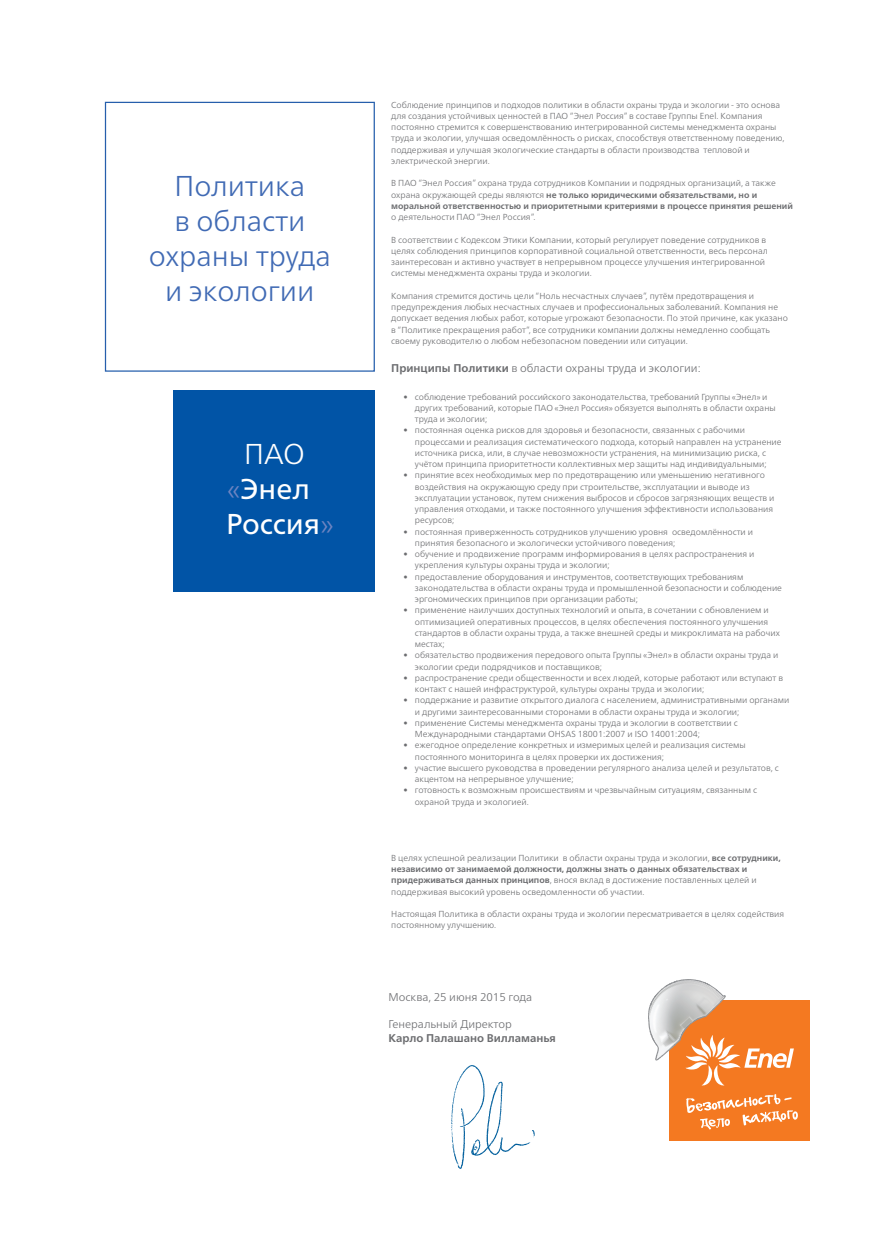
<style>
.page{position:relative;width:895px;height:1258px;background:#fff}
.page>*{position:absolute;margin:0;border:0;box-sizing:border-box;transform-origin:0 0}
.t1{font:300 28.75px/35px "Frutiger Neue LTCYR";color:#406ab4;text-align:center}
.t2{font:28.75px/35px "Frutiger Neue LTCYR";color:#fff}
.t3{font:300 11.25px "Frutiger Neue LTCYR";color:#6c6d70}
.t4{font:700 11.25px "Frutiger Neue LTCYR";color:#6c6d70}
.t5{font:300 8.75px/11.2px "Frutiger Neue LTCYR";color:#6c6d70}
.t6{font:700 8.75px/11.2px "Frutiger Neue LTCYR";color:#6c6d70}
.s1{font-weight:300}
.s2{font-weight:300;color:#6e84c1}
.s3{font-weight:700}
</style>
<div class="page">
<img style="left:451px;top:1065px;width:84px;height:104px">
<div style="left:669px;top:1000px;width:141px;height:140px;background:#f47921"></div>
<svg style="left:648px;top:979px;width:146px;height:107px"></svg>
<svg style="left:686px;top:1094px;width:112px;height:36px"></svg>
<div style="left:173px;top:390px;width:201px;height:201px;background:#0154a6"></div>
<div style="left:105px;top:102px;width:270px;height:270px;border:1px solid #265fac"></div>
<h1 class="t1" style="left:149px;top:169px;width:184px">Политика<br>в области охраны труда и экологии</h1>
<h1 class="t2" style="left:226px;top:436px;width:109px;text-indent:18px"><span class="s1">ПАО </span><span class="s2">«</span>Энел<br>Россия<span class="s2">»</span></h1>
<p class="t5" style="left:391px;top:99px;width:395px">Соблюдение принципов и подходов политики в области охраны труда и экологии - это основа для создания устойчивых ценностей в ПАО “Энел Россия” в составе Группы Enel. Компания постоянно стремится к совершенствованию интегрированной системы менеджмента охраны труда и экологии, улучшая осведомлённость о рисках, способствуя ответственному поведению, поддерживая и улучшая экологические стандарты в области производства тепловой и электрической энергии.</p>
<p class="t6" style="left:391px;top:178px;width:403px"><span class="s1">В ПАО “Энел Россия” охрана труда сотрудников Компании и подрядных организаций, а также охрана окружающей среды являются</span> не только юридическими обязательствами, но и моральной ответственностью и приоритетными критериями в процессе принятия решений</p>
<p class="t5" style="left:391px;top:211px;width:146px">о деятельности ПАО “Энел Россия”.</p>
<p class="t5" style="left:391px;top:234px;width:378px">В соответствии с Кодексом Этики Компании, который регулирует поведение сотрудников в целях соблюдения принципов корпоративной социальной ответственности, весь персонал заинтересован и активно участвует в непрерывном процессе улучшения интегрированной системы менеджмента охраны труда и экологии.</p>
<p class="t5" style="left:391px;top:290px;width:398px">Компания стремится достичь цели “Ноль несчастных случаев”, путём предотвращения и предупреждения любых несчастных случаев и профессиональных заболеваний. Компания не допускает ведения любых работ, которые угрожают безопасности. По этой причине, как указано в “Политике прекращения работ”, все сотрудники компании должны немедленно сообщать своему руководителю о любом небезопасном поведении или ситуации.</p>
<p class="t3" style="left:391px;top:361px;width:311px"><span class="s3">Принципы Политики</span> в области охраны труда и экологии:</p>
<p class="t5" style="left:415px;top:391px;width:362px;text-indent:-11px">• соблюдение требований российского законодательства, требований Группы «Энел» и других требований, которые ПАО «Энел Россия» обязуется выполнять в области охраны труда и экологии;</p>
<p class="t5" style="left:415px;top:425px;width:368px;text-indent:-11px">• постоянная оценка рисков для здоровья и безопасности, связанных с рабочими процессами и реализация систематического подхода, который направлен на устранение источника риска, или, в случае невозможности устранения, на минимизацию риска, с учётом принципа приоритетности коллективных мер защиты над индивидуальными;</p>
<p class="t5" style="left:415px;top:470px;width:361px;text-indent:-11px">• принятие всех необходимых мер по предотвращению или уменьшению негативного воздействия на окружающую среду при строительстве, эксплуатации и выводе из эксплуатации установок, путем снижения выбросов и сбросов загрязняющих веществ и управления отходами, и также постоянного улучшения эффективности использования ресурсов;</p>
<p class="t5" style="left:415px;top:526px;width:340px;text-indent:-11px">• постоянная приверженность сотрудников улучшению уровня осведомлённости и принятия безопасного и экологически устойчивого поведения;</p>
<p class="t5" style="left:415px;top:548px;width:341px;text-indent:-11px">• обучение и продвижение программ информирования в целях распространения и укрепления культуры охраны труда и экологии;</p>
<p class="t5" style="left:415px;top:571px;width:369px;text-indent:-11px">• предоставление оборудования и инструментов, соответствующих требованиям законодательства в области охраны труда и промышленной безопасности и соблюдение эргономических принципов при организации работы;</p>
<p class="t5" style="left:415px;top:605px;width:366px;text-indent:-11px">• применение наилучших доступных технологий и опыта, в сочетании с обновлением и оптимизацией оперативных процессов, в целях обеспечения постоянного улучшения стандартов в области охраны труда, а также внешней среды и микроклимата на рабочих местах;</p>
<p class="t5" style="left:415px;top:650px;width:365px;text-indent:-11px">• обязательство продвижения передового опыта Группы «Энел» в области охраны труда и экологии среди подрядчиков и поставщиков;</p>
<p class="t5" style="left:415px;top:672px;width:370px;text-indent:-11px">• распространение среди общественности и всех людей, которые работают или вступают в контакт с нашей инфраструктурой, культуры охраны труда и экологии;</p>
<p class="t5" style="left:415px;top:695px;width:376px;text-indent:-11px">• поддержание и развитие открытого диалога с населением, административными органами и другими заинтересованными сторонами в области охраны труда и экологии;</p>
<p class="t5" style="left:415px;top:717px;width:324px;text-indent:-11px">• применение Системы менеджмента охраны труда и экологии в соответствии с<br>Международными стандартами ОHSAS 18001:2007 и ISO 14001:2004;</p>
<p class="t5" style="left:415px;top:740px;width:332px;text-indent:-11px">• ежегодное определение конкретных и измеримых целей и реализация системы постоянного мониторинга в целях проверки их достижения;</p>
<p class="t5" style="left:415px;top:762px;width:365px;text-indent:-11px">• участие высшего руководства в проведении регулярного анализа целей и результатов, с акцентом на непрерывное улучшение;</p>
<p class="t5" style="left:415px;top:785px;width:344px;text-indent:-11px">• готовность к возможным происшествиям и чрезвычайным ситуациям, связанным с охраной труда и экологией.</p>
<p class="t5" style="left:391px;top:852px;width:391px">В целях успешной реализации Политики в области охраны труда и экологии, <span class="s3">все сотрудники, независимо от занимаемой должности, должны знать о данных обязательствах и придерживаться данных принципов</span>, внося вклад в достижение поставленных целей и поддерживая высокий уровень осведомленности об участии.</p>
<p class="t5" style="left:391px;top:908px;width:394px">Настоящая Политика в области охраны труда и экологии пересматривается в целях содействия постоянному улучшению.</p>
<p class="t3" style="left:388px;top:991px;width:145px">Москва, 25 июня 2015 года</p>
<p class="t3" style="left:388px;top:1018px;width:125px">Генеральный Директор</p>
<p class="t4" style="left:388px;top:1031px;width:169px">Карло Палашано Вилламанья</p>
</div>
